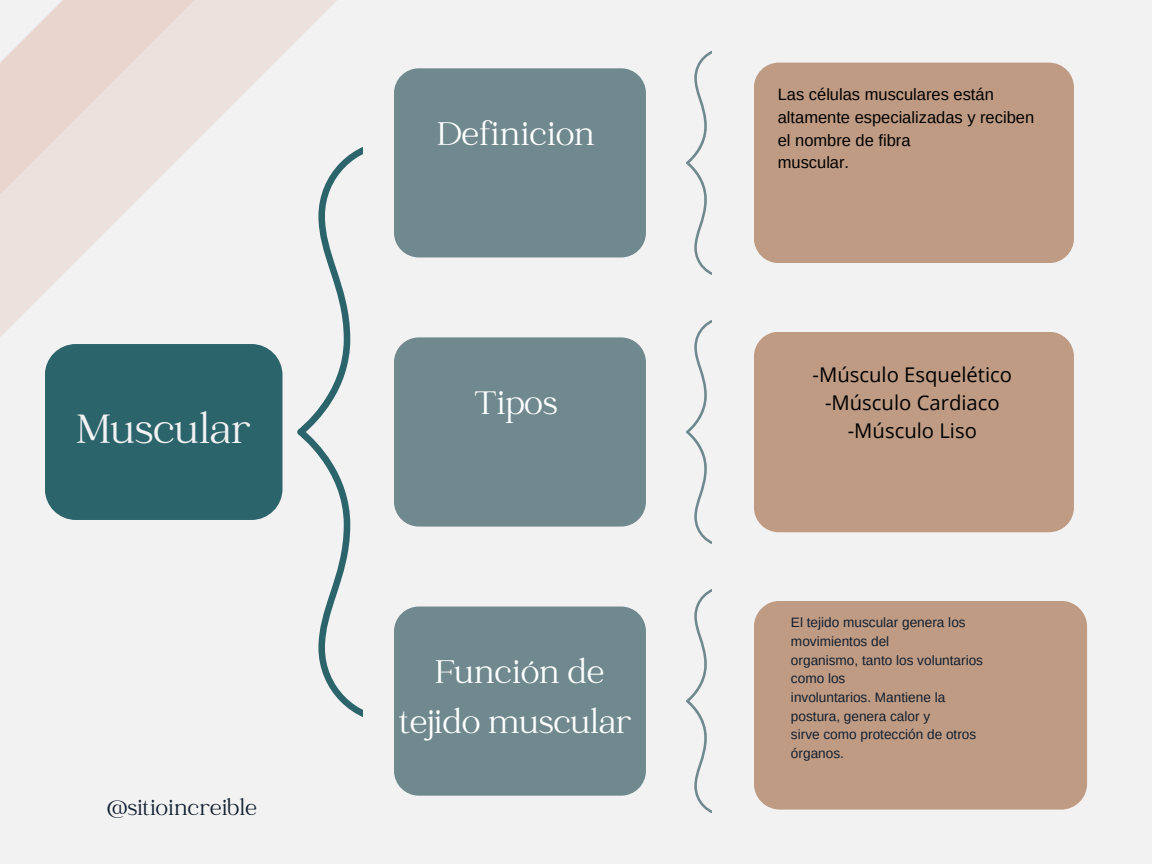
<style>
.page{position:relative;width:1152px;height:864px;background:#f2f2f2}
.page>*{position:absolute;margin:0;border:0;box-sizing:border-box;transform-origin:0 0}
.t1{font:45px "Catchy Mager";color:#f2f2f2}
.t2{font:36px/49.5px "Catchy Mager";color:#fff;text-align:center}
.t3{font:24px "Catchy Mager";color:#121f30}
.t4{font:20.25px/28.2px "Open Sans";color:#000;text-align:center}
.t5{font:16.5px/22.6px "Arimo";color:#000}
.t6{font:13.65px/18.8px "Arimo";color:#121f30}
</style>
<div class="page">
<svg style="left:297px;top:147px;width:65px;height:570px"></svg>
<div style="left:45px;top:344px;width:237px;height:176px;background:#2c646c;border-radius:31px"></div>
<div style="left:394px;top:607px;width:252px;height:189px;background:#6f898f;border-radius:25px"></div>
<svg style="left:686px;top:50px;width:26px;height:225px"></svg>
<svg style="left:686px;top:320px;width:26px;height:224px"></svg>
<svg style="left:686px;top:589px;width:26px;height:225px"></svg>
<div style="left:754px;top:601px;width:333px;height:209px;background:#bf9b83;border-radius:26px"></div>
<div style="left:394px;top:337px;width:252px;height:190px;background:#6f898f;border-radius:25px"></div>
<div style="left:394px;top:68px;width:252px;height:189px;background:#6f898f;border-radius:25px"></div>
<div style="left:754px;top:332px;width:320px;height:200px;background:#bf9b83;border-radius:25px"></div>
<div style="left:754px;top:63px;width:320px;height:200px;background:#bf9b83;border-radius:25px"></div>
<svg style="left:0;top:0;width:337px;height:337px"></svg>
<svg style="left:0;top:0;width:194px;height:203px;background:#ebddd8"></svg>
<p class="t1" style="left:76px;top:408px;width:176px">Muscular</p>
<p class="t3" style="left:107px;top:796px;width:151px">@sitioincreible</p>
<p class="t2" style="left:437px;top:112px;width:159px">Definicion</p>
<p class="t2" style="left:475px;top:381px;width:84px">Tipos</p>
<h1 class="t2" style="left:400px;top:650px;width:233px">Función de tejido muscular</h1>
<p class="t5" style="left:778px;top:83px;width:258px">Las células musculares están altamente especializadas y reciben el nombre de fibra<br>muscular.</p>
<p class="t4" style="left:813px;top:360px;width:201px">-Músculo Esquelético -Músculo Cardiaco -Músculo Liso</p>
<h3 class="t6" style="left:791px;top:613px;width:176px">El tejido muscular genera los movimientos del</h3>
<h2 class="t6" style="left:791px;top:650px;width:194px">organismo, tanto los voluntarios como los</h2>
<h2 class="t6" style="left:791px;top:688px;width:156px">involuntarios. Mantiene la postura, genera calor y</h2>
<h2 class="t6" style="left:791px;top:725px;width:187px">sirve como protección de otros órganos.</h2>
</div>
